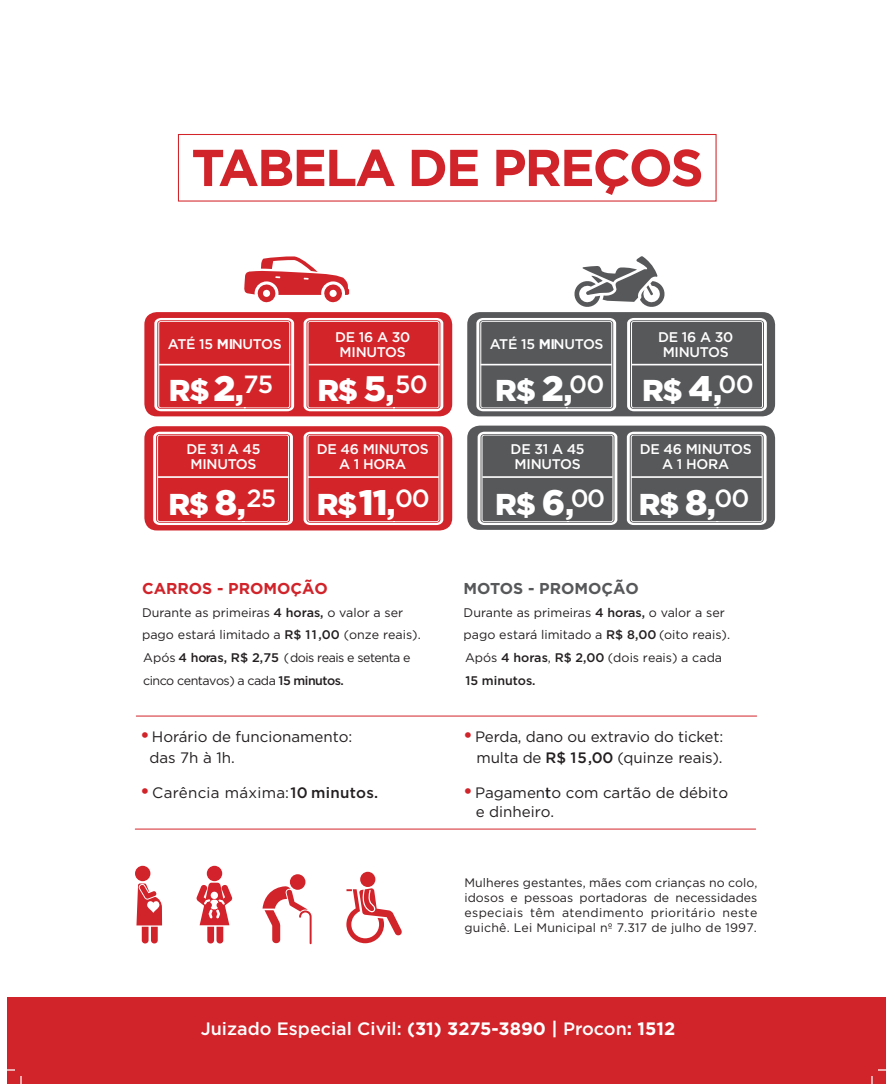
<style>
.page{position:relative;width:893px;height:1091px;background:#fff}
.page>*{position:absolute;margin:0;border:0;box-sizing:border-box;transform-origin:0 0}
.t1{font:700 51.7px "Gotham";letter-spacing:-.04em;color:#d1232a}
.t2{font:900 30.1px "Gotham";color:#fff}
.t3{font:500 24.9px "Gotham";color:#fff}
.t4{font:500 18px "Gotham";color:#fff}
.t5{font:700 15.7px "Gotham";color:#d1232a}
.t6{font:700 15.7px "Gotham";color:#57585a}
.t7{font:15.1px/21.5px "Gotham";color:#231f20}
.t8{font:15.1px "Gotham";letter-spacing:.02em;color:#231f20}
.t9{font:500 14px/15.2px "Gotham";letter-spacing:-.02em;color:#fff;text-align:center}
.t10{font:12.5px/22.8px "Gotham";color:#231f20}
.t11{font:12.3px/14.8px "Gotham";letter-spacing:.015em;color:#231f20;text-align:justify}
.s1{font-weight:700}
.s2{font-size:35.4px}
.s3{font-weight:500}
.s4{font-weight:500;font-size:19.9px;color:#d1232a}
</style>
<div class="page">
<div style="left:8px;top:997px;width:878px;height:87px;background:#d1232a"></div>
<svg style="left:346px;top:872px;width:56px;height:71px"></svg>
<svg style="left:135px;top:866px;width:27px;height:77px"></svg>
<svg style="left:262px;top:874px;width:49px;height:70px"></svg>
<div style="left:178px;top:134px;width:538px;height:68px;border:1px solid #d3242a"></div>
<svg style="left:196px;top:866px;width:36px;height:77px"></svg>
<hr style="left:136px;top:716px;width:620px;height:1px;background:#d3242a">
<hr style="left:135px;top:829px;width:620px;height:1px;background:#d3242a">
<svg style="left:574px;top:256px;width:91px;height:51px"></svg>
<svg style="left:244px;top:256px;width:105px;height:47px"></svg>
<div style="left:144px;top:312px;width:308px;height:104px;background:#d1232a;border-radius:12px"></div>
<div style="left:467px;top:312px;width:308px;height:104px;background:#57585a;border-radius:12px"></div>
<div style="left:467px;top:426px;width:308px;height:104px;background:#57585a;border-radius:12px"></div>
<div style="left:144px;top:426px;width:308px;height:104px;background:#d1232a;border-radius:12px"></div>
<svg style="left:154px;top:318px;width:140px;height:93px"></svg>
<svg style="left:153px;top:432px;width:140px;height:93px"></svg>
<svg style="left:477px;top:432px;width:140px;height:93px"></svg>
<svg style="left:303px;top:318px;width:140px;height:93px"></svg>
<svg style="left:627px;top:318px;width:139px;height:93px"></svg>
<svg style="left:303px;top:432px;width:140px;height:93px"></svg>
<svg style="left:626px;top:432px;width:140px;height:93px"></svg>
<hr style="left:159px;top:364px;width:131px;height:1px;background:#fff">
<svg style="left:476px;top:318px;width:140px;height:93px"></svg>
<hr style="left:480px;top:364px;width:131px;height:1px;background:#fff">
<hr style="left:158px;top:476px;width:131px;height:2px;background:#fff">
<hr style="left:482px;top:476px;width:130px;height:2px;background:#fff">
<hr style="left:308px;top:364px;width:131px;height:1px;background:#fff">
<hr style="left:631px;top:364px;width:131px;height:1px;background:#fff">
<hr style="left:308px;top:476px;width:130px;height:2px;background:#fff">
<hr style="left:631px;top:476px;width:131px;height:2px;background:#fff">
<svg style="left:20px;top:1076px;width:2px;height:8px"></svg>
<h1 class="t1" style="left:191px;top:133px;width:513px">TABELA DE PREÇOS</h1>
<p class="t9" style="left:168px;top:337px;width:115px">ATÉ 15 <span class="s1">MI</span>NUTOS</p>
<p class="t9" style="left:335px;top:329px;width:77px">DE 16 A 30<br>MINUTOS</p>
<p class="t9" style="left:658px;top:329px;width:77px">DE 16 A 30<br>MINUTOS</p>
<p class="t9" style="left:489px;top:337px;width:115px">ATÉ 15 <span class="s1">MI</span>NUTOS</p>
<h2 class="t2" style="left:495px;top:370px;width:110px">R$ <span class="s2">2</span>,<sup>00</sup></h2>
<h2 class="t2" style="left:317px;top:370px;width:112px">R$ <span class="s2">5</span>,<sup>50</sup></h2>
<h2 class="t2" style="left:642px;top:370px;width:113px">R$ <span class="s2">4</span>,<sup>00</sup></h2>
<h2 class="t2" style="left:169px;top:370px;width:106px">R$<span class="s2">2</span>,<sup>75</sup></h2>
<p class="t9" style="left:317px;top:441px;width:113px">DE 46 MINUTOS<br>A 1 HORA</p>
<p class="t9" style="left:639px;top:441px;width:113px">DE 46 MINUTOS<br>A 1 HORA</p>
<p class="t9" style="left:186px;top:441px;width:76px;text-align:left">DE 31 A 45<br>MINUTOS</p>
<p class="t9" style="left:510px;top:441px;width:76px;text-align:left">DE 31 A 45<br>MINUTOS</p>
<h2 class="t2" style="left:168px;top:483px;width:109px">R$ <span class="s2">8</span>,<sup>25</sup></h2>
<h2 class="t2" style="left:495px;top:483px;width:111px">R$ <span class="s2">6</span>,<sup>00</sup></h2>
<h2 class="t2" style="left:316px;top:483px;width:80px">R$<span class="s2">11</span>,</h2>
<h2 class="t2" style="left:638px;top:483px;width:112px">R$ <span class="s2">8</span>,<sup>00</sup></h2>
<h3 class="t3" style="left:395px;top:482px;width:36px">00</h3>
<p class="t5" style="left:142px;top:578px;width:187px">CARROS - PROMOÇÃO</p>
<p class="t10" style="left:142px;top:600px;width:280px">Durante as primeiras <span class="s3">4 horas,</span> o valor a ser pago estará limitado a <span class="s3">R$ 11,00</span> (onze reais).<br>Após <span class="s3">4 horas, R$ 2,75</span> (dois reais e setenta e cinco centavos) a cada <span class="s3">15 minutos.</span></p>
<p class="t7" style="left:149px;top:725px;width:204px;text-indent:-9px"><span class="s4">•</span> Horário de funcionamento: das 7h à 1h.</p>
<p class="t8" style="left:140px;top:783px;width:239px"><span class="s4">•</span>Carência máxima: <span class="s3">10 minutos.</span></p>
<p class="t6" style="left:463px;top:578px;width:177px">MOTOS - PROMOÇÃO</p>
<p class="t10" style="left:463px;top:600px;width:268px">Durante as primeiras <span class="s3">4 horas,</span> o valor a ser pago estará limitado a <span class="s3">R$ 8,00</span> (oito reais).<br>Após <span class="s3">4 horas</span>, <span class="s3">R$ 2,00</span> (dois reais) a cada <span class="s3">15 minutos.</span></p>
<p class="t7" style="left:463px;top:725px;width:261px;text-align:right"><span class="s4">•</span>Perda, dano ou extravio do ticket: multa de <span class="s3">R$ 15,00</span> (quinze reais).</p>
<p class="t7" style="left:463px;top:782px;width:266px"><span class="s4">•</span>Pagamen o com cartão de débito</p>
<p class="t7" style="left:545px;top:782px;width:8px">t</p>
<p class="t7" style="left:723px;top:782px;width:5px">.</p>
<p class="t7" style="left:475px;top:800px;width:80px">e dinheiro.</p>
<p class="t11" style="left:464px;top:875px;width:294px">Mulheres gestantes, mães com crianças no colo, idosos e pessoas portadoras de necessidades especiais têm atendimento prioritário neste guichê. Lei Municipal nº 7.317 de julho de 1997.</p>
<h3 class="t4" style="left:201px;top:1017px;width:476px">Juizado Especial Civil: <span class="s1">(31) 3275-3890 |</span> Procon<span class="s1">: 1512</span></h3>
</div>
